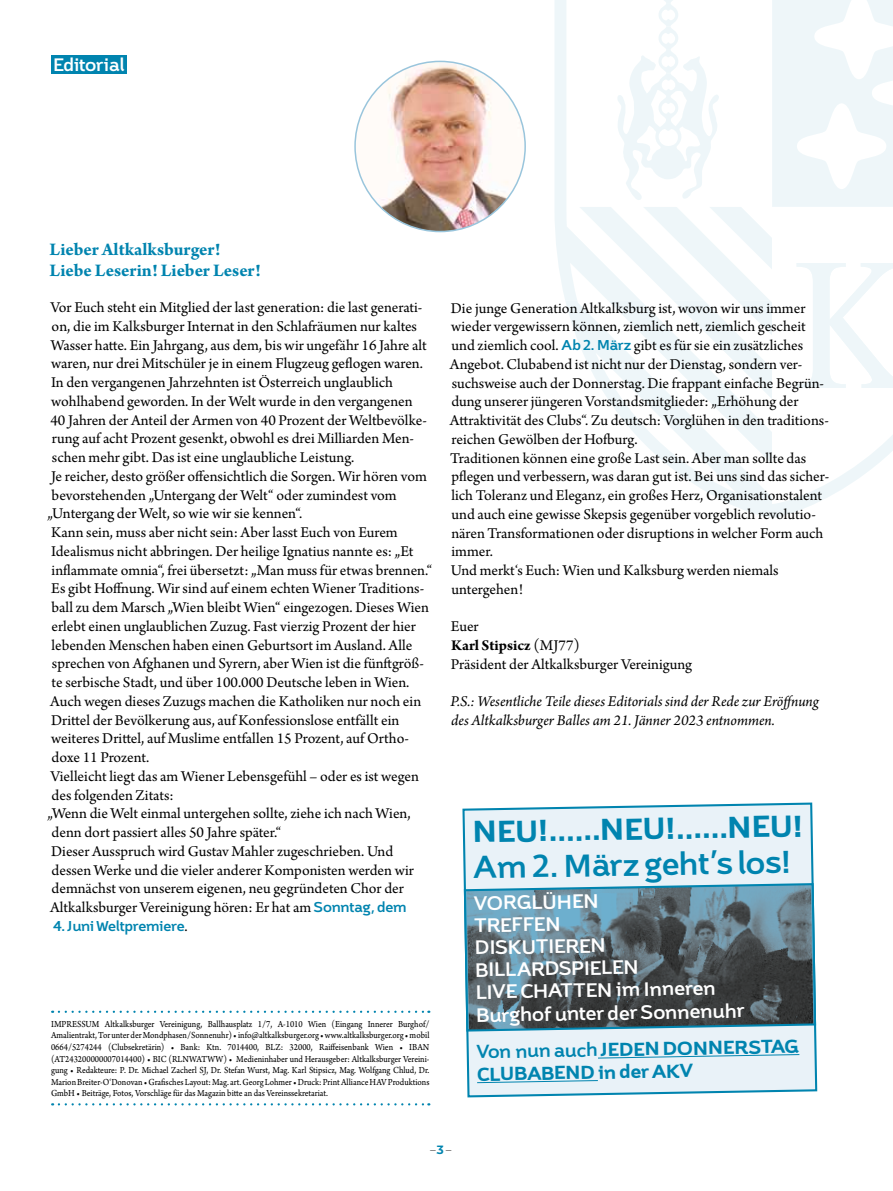
<style>
.page{position:relative;width:893px;height:1191px;background:#fff}
.page>*{position:absolute;margin:0;border:0;box-sizing:border-box;transform-origin:0 0}
.t1{font:700 31.5px "Brisko Sans";color:#0084af}
.t2{font:900 30.15px "Brisko Sans";color:#0084af}
.t3{font:700 19.35px/22.4px "Brisko Sans";color:#fff}
.t4{font:700 18.75px/21px "Arno Pro";color:#0084af}
.t5{font:900 18.75px/22.5px "Brisko Sans";color:#0084af}
.t6{font:700 18px "Brisko Sans";letter-spacing:-.02em;color:#fff}
.t7{font:15.75px/18.8px "Arno Pro";color:#000}
.t8{font:italic 15.75px/18.8px "Arno Pro";color:#000}
.t9{font:700 14.25px "Brisko Sans";letter-spacing:-.04em;color:#0084af}
.t10{font:italic 100 12px "Brisko Sans";color:#000}
.t11{font:9.75px/11.6px "Arno Pro Sm Text";letter-spacing:-.005em;color:#000;text-align:justify;scale:.9 1}
.s1{font-family:"Brisko Sans";font-weight:700;font-size:14.25px;color:#0084af}
.s2{font-family:"Arno Pro";font-weight:400;font-size:15.75px;color:#000}
.s3{font-weight:700}
.s4{font-weight:900;font-style:normal;color:#0084af}
</style>
<div class="page">
<svg style="left:565px;top:300px;width:328px;height:218px"></svg>
<svg style="left:555px;top:0;width:338px;height:300px"></svg>
<svg style="left:797px;top:263px;width:96px;height:125px"></svg>
<div style="left:51px;top:55px;width:76px;height:19px;background:#0084af"></div>
<svg style="left:59px;top:1010px;width:370px;height:3px"></svg>
<svg style="left:59px;top:1103px;width:370px;height:2px"></svg>
<img style="left:355px;top:61px;width:170px;height:170px;border-radius:85px">
<svg style="left:462px;top:802px;width:356px;height:296px;background:#e1eef5"></svg>
<svg style="left:463px;top:882px;width:354px;height:150px;background:#5b707a"></svg>
<svg style="left:597px;top:1053px;width:203px;height:6px"></svg>
<svg style="left:476px;top:1079px;width:123px;height:4px"></svg>
<p class="t6" style="left:53px;top:53px;width:74px">Editorial</p>
<p class="t4" style="left:50px;top:240px;width:213px">Lieber Altkalksburger!<br>Liebe Leserin! Lieber Leser!</p>
<p class="t7" style="left:48px;top:299px;width:386px">Vor Euch steht ein Mitglied der last generation: die last generati&shy;on, die im Kalksburger Internat in den Schlafräumen nur kaltes Wasser hatte. Ein Jahrgang, aus dem, bis wir ungefähr 16 Jahre alt waren, nur drei Mitschüler je in einem Flugzeug geflogen waren.<br>In den vergangenen Jahrzehnten ist Österreich unglaublich wohlhabend geworden. In der Welt wurde in den vergangenen<br>40 Jahren der Anteil der Armen von 40 Prozent der Weltbevölke&shy;rung auf acht Prozent gesenkt, obwohl es drei Milliarden Men&shy;schen mehr gibt. Das ist eine unglaubliche Leistung.<br>Je reicher, desto größer offensichtlich die Sorgen. Wir hören vom bevorstehenden „Untergang der Welt“ oder zumindest vom „Untergang der Welt, so wie wir sie kennen“.<br>Kann sein, muss aber nicht sein: Aber lasst Euch von Eurem Idealismus nicht abbringen. Der heilige Ignatius nannte es: „Et inflammate omnia“, frei übersetzt: „Man muss für etwas brennen.“ Es gibt Hoffnung. Wir sind auf einem echten Wiener Traditions&shy;ball zu dem Marsch „Wien bleibt Wien“ eingezogen. Dieses Wien erlebt einen unglaublichen Zuzug. Fast vierzig Prozent der hier lebenden Menschen haben einen Geburtsort im Ausland. Alle sprechen von Afghanen und Syrern, aber Wien ist die fünftgröß&shy;te serbische Stadt, und über 100.000 Deutsche leben in Wien.<br>Auch wegen dieses Zuzugs machen die Katholiken nur noch ein Drittel der Bevölkerung aus, auf Konfessionslose entfällt ein weiteres Drittel, auf Muslime entfallen 15 Prozent, auf Ortho&shy;doxe 11 Prozent.<br>Vielleicht liegt das am Wiener Lebensgefühl – oder es ist wegen des folgenden Zitats:<br>„Wenn die Welt einmal untergehen sollte, ziehe ich nach Wien, denn dort passiert alles 50 Jahre später.“<br>Dieser Ausspruch wird Gustav Mahler zugeschrieben. Und dessen Werke und die vieler anderer Komponisten werden wir demnächst von unserem eigenen, neu gegründeten Chor der Altkalksburger Vereinigung hören: Er hat am <span class="s1">Sonntag, dem</span></p>
<p class="t9" style="left:53px;top:917px;width:136px">4. Juni Weltpremiere<span class="s2">.</span></p>
<p class="t11" style="left:51px;top:1018px;width:422px">IMPRESSUM Altkalksburger Vereinigung, Ballhausplatz 1/7, A-1010 Wien (Eingang Innerer Burghof/ Amalientrakt, Tor unter der Mondphasen/Sonnenuhr) • info@altkalksburger.org • www.altkalksburger.org • mobil 0664/5274244 (Clubsekretärin) • Bank: Ktn. 7014400, BLZ: 32000, Raiffeisenbank Wien • IBAN (AT243200000007014400) • BIC (RLNWATWW) • Medieninhaber und Herausgeber: Altkalksburger Vereini&shy;gung • Redakteure: P. Dr. Michael Zacherl SJ, Dr. Stefan Wurst, Mag. Karl Stipsicz, Mag. Wolfgang Chlud, Dr.<br>Marion Breiter-O‘Donovan • Grafisches Layout: Mag. art. Georg Lohmer • Druck: Print Alliance HAV Produktions GmbH • Beiträge, Fotos, Vorschläge für das Magazin bitte an das Vereinssekretariat.</p>
<p class="t7" style="left:450px;top:299px;width:381px">Die junge Generation Altkalksburg ist, wovon wir uns immer wieder vergewissern können, ziemlich nett, ziemlich gescheit und ziemlich cool. <span class="s1">Ab 2. März</span> gibt es für sie ein zusätzliches Angebot. Clubabend ist nicht nur der Dienstag, sondern ver&shy;suchsweise auch der Donnerstag. Die frappant einfache Begrün&shy;dung unserer jüngeren Vorstandsmitglieder: „Erhöhung der Attraktivität des Clubs“. Zu deutsch: Vorglühen in den traditions&shy;reichen Gewölben der Hofburg.<br>Traditionen können eine große Last sein. Aber man sollte das pflegen und verbessern, was daran gut ist. Bei uns sind das sicher&shy;lich Toleranz und Eleganz, ein großes Herz, Organisationstalent und auch eine gewisse Skepsis gegenüber vorgeblich revolutio&shy;nären Transformationen oder disruptions in welcher Form auch immer.<br>Und merkt‘s Euch: Wien und Kalksburg werden niemals untergehen!</p>
<p class="t7" style="left:451px;top:618px;width:243px">Euer<br><span class="s3">Karl Stipsicz</span> (MJ77)<br>Präsident der Altkalksburger Vereinigung</p>
<p class="t8" style="left:450px;top:693px;width:370px">P.S.: Wesentliche Teile dieses Editorials sind der Rede zur Eröffnung des Altkalksburger Balles am 21. Jänner 2023 entnommen.</p>
<h2 class="t2" style="left:472px;top:812px;width:332px;rotate:-1deg">NEU!......NEU!......NEU!</h2>
<h1 class="t1" style="left:473px;top:847px;width:319px;rotate:-1deg">Am 2. März geht’s los!</h1>
<p class="t3" style="left:474px;top:891px;width:270px;rotate:-1deg">VORGLÜHEN<br>TREFFEN<br>DISKUTIEREN<br>BILLARDSPIELEN<br>LIVE CHATTEN im Inneren<br>Burghof unter der Sonnenuhr</p>
<p class="t5" style="left:476px;top:1040px;width:324px;rotate:-1deg"><span class="s3">Von nun auch</span> JEDEN DONNERSTAG<br>CLUBABEND in der AKV</p>
<p class="t10" style="left:428px;top:1143px;width:26px">–<span class="s4">3</span>–</p>
</div>
